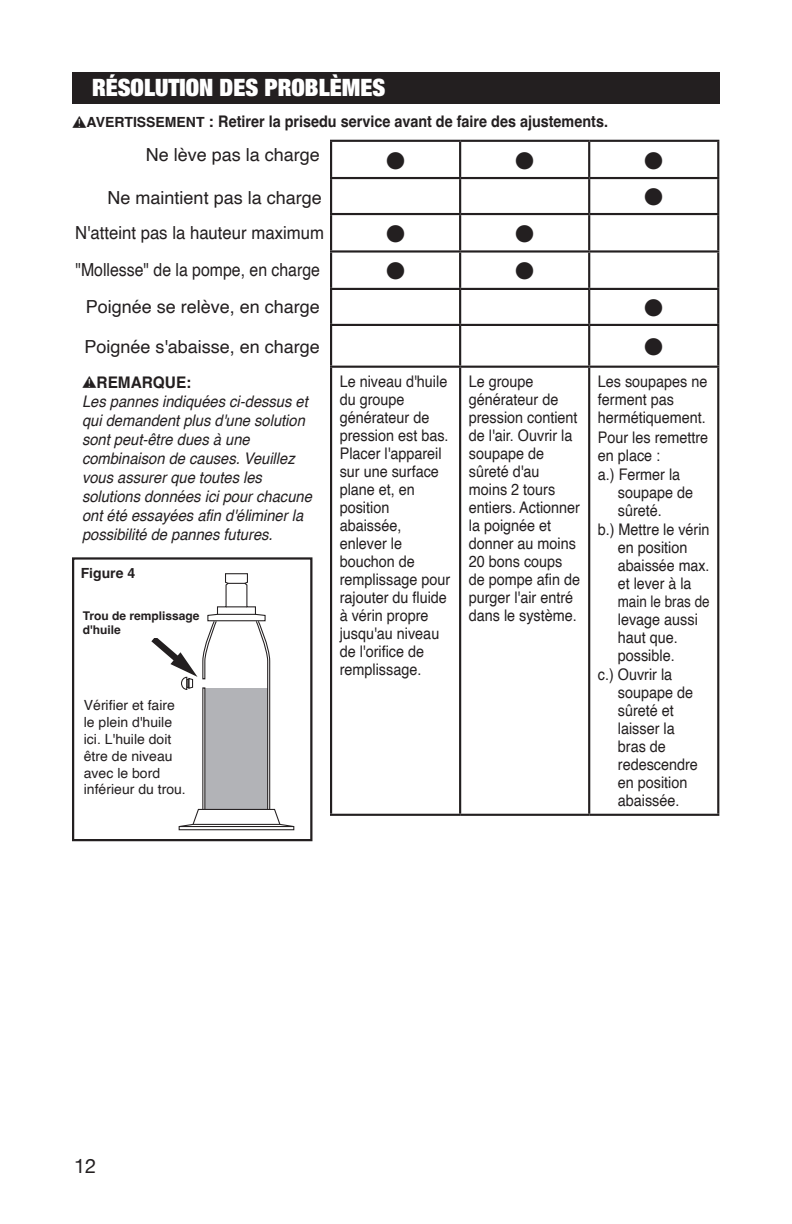
<style>
.page{position:relative;width:792px;height:1224px;background:#fff}
.page>*{position:absolute;margin:0;border:0;box-sizing:border-box;transform-origin:0 0}
.t1{font:900 condensed 24px "Helvetica Neue LT Std";color:#fff}
.t2{font:24px "Zapf Dingbats ITC";color:#231f20}
.t3{font:20px "Helvetica Neue";color:#231f20}
.t4{font:700 19.2px "Helvetica";color:#231f20;scale:.8 1}
.t5{font:18px "Helvetica";color:#231f20}
.t6{font:18px "Helvetica";color:#231f20;scale:.93 1}
.t7{font:18px "Helvetica";color:#231f20;scale:.88 1}
.t8{font:16px/18px "Helvetica";color:#231f20;scale:.9 1}
.t9{font:italic 16px/19px "Helvetica";color:#231f20;scale:.92 1}
.t10{font:700 16px "Helvetica";color:#231f20}
.t11{font:16px "Helvetica";color:#231f20;scale:.89 1}
.t12{font:16px "Helvetica";color:#231f20;scale:.84 1}
.t13{font:700 16px "Helvetica";color:#231f20;scale:.96 1}
.t14{font:15px/18px "Helvetica";color:#231f20;scale:.8 1}
.t15{font:14px/16.8px "Helvetica";color:#231f20}
.t16{font:700 14px "Helvetica";color:#231f20}
.t17{font:700 12px/14.4px "Helvetica";color:#231f20}
.s1{font-size:14px}
</style>
<div class="page">
<div style="left:72px;top:72px;width:648px;height:31px;background:#231f20"></div>
<hr style="left:330px;top:140px;width:130px;height:2px;background:#231f20">
<hr style="left:330px;top:142px;width:2px;height:35px;background:#231f20">
<hr style="left:460px;top:140px;width:129px;height:2px;background:#231f20">
<hr style="left:459px;top:142px;width:2px;height:35px;background:#231f20">
<hr style="left:589px;top:140px;width:130px;height:2px;background:#231f20">
<hr style="left:588px;top:142px;width:2px;height:35px;background:#231f20">
<hr style="left:717px;top:142px;width:2px;height:35px;background:#231f20">
<hr style="left:330px;top:177px;width:130px;height:2px;background:#231f20">
<hr style="left:330px;top:179px;width:2px;height:34px;background:#231f20">
<hr style="left:460px;top:177px;width:129px;height:2px;background:#231f20">
<hr style="left:459px;top:179px;width:2px;height:34px;background:#231f20">
<hr style="left:589px;top:177px;width:130px;height:2px;background:#231f20">
<hr style="left:588px;top:179px;width:2px;height:34px;background:#231f20">
<hr style="left:717px;top:179px;width:2px;height:34px;background:#231f20">
<hr style="left:330px;top:213px;width:130px;height:2px;background:#231f20">
<hr style="left:330px;top:215px;width:2px;height:35px;background:#231f20">
<hr style="left:460px;top:213px;width:129px;height:2px;background:#231f20">
<hr style="left:459px;top:215px;width:2px;height:35px;background:#231f20">
<hr style="left:589px;top:213px;width:130px;height:2px;background:#231f20">
<hr style="left:588px;top:215px;width:2px;height:35px;background:#231f20">
<hr style="left:717px;top:215px;width:2px;height:35px;background:#231f20">
<hr style="left:330px;top:250px;width:130px;height:3px;background:#231f20">
<hr style="left:330px;top:253px;width:2px;height:35px;background:#231f20">
<hr style="left:460px;top:250px;width:129px;height:3px;background:#231f20">
<hr style="left:459px;top:253px;width:2px;height:35px;background:#231f20">
<hr style="left:589px;top:250px;width:130px;height:3px;background:#231f20">
<hr style="left:588px;top:253px;width:2px;height:35px;background:#231f20">
<hr style="left:717px;top:253px;width:2px;height:35px;background:#231f20">
<hr style="left:330px;top:288px;width:130px;height:2px;background:#231f20">
<hr style="left:330px;top:290px;width:2px;height:34px;background:#231f20">
<hr style="left:460px;top:288px;width:129px;height:2px;background:#231f20">
<hr style="left:459px;top:290px;width:2px;height:34px;background:#231f20">
<hr style="left:589px;top:288px;width:130px;height:2px;background:#231f20">
<hr style="left:588px;top:290px;width:2px;height:34px;background:#231f20">
<hr style="left:717px;top:290px;width:2px;height:34px;background:#231f20">
<hr style="left:330px;top:324px;width:130px;height:2px;background:#231f20">
<hr style="left:330px;top:326px;width:2px;height:40px;background:#231f20">
<hr style="left:460px;top:324px;width:129px;height:2px;background:#231f20">
<hr style="left:459px;top:326px;width:2px;height:40px;background:#231f20">
<hr style="left:589px;top:324px;width:130px;height:2px;background:#231f20">
<hr style="left:588px;top:326px;width:2px;height:40px;background:#231f20">
<hr style="left:717px;top:326px;width:2px;height:40px;background:#231f20">
<hr style="left:330px;top:366px;width:130px;height:2px;background:#231f20">
<hr style="left:330px;top:368px;width:2px;height:446px;background:#231f20">
<hr style="left:460px;top:366px;width:129px;height:2px;background:#231f20">
<hr style="left:459px;top:368px;width:2px;height:446px;background:#231f20">
<hr style="left:589px;top:366px;width:130px;height:2px;background:#231f20">
<hr style="left:588px;top:368px;width:2px;height:446px;background:#231f20">
<hr style="left:717px;top:368px;width:2px;height:446px;background:#231f20">
<hr style="left:330px;top:814px;width:130px;height:2px;background:#231f20">
<hr style="left:460px;top:814px;width:129px;height:2px;background:#231f20">
<hr style="left:589px;top:814px;width:130px;height:2px;background:#231f20">
<svg style="left:151px;top:573px;width:144px;height:258px"></svg>
<div style="left:72px;top:557px;width:240px;height:284px;border:2px solid #231f20"></div>
<div style="left:83px;top:611px;width:119px;height:27px;background:#fff"></div>
<div style="left:84px;top:700px;width:103px;height:118px;background:#fff"></div>
<p class="t1" style="left:92px;top:72px;width:295px">RÉSOLUTION DES PROBLÈMES</p>
<p class="t10" style="left:87px;top:112px;width:523px"><span class="s1">AVERTISSEMENT</span> : Retirer la prisedu service avant de faire des ajustements.</p>
<p class="t5" style="left:146px;top:141px;width:176px">Ne lève pas la charge</p>
<p class="t5" style="left:108px;top:184px;width:216px">Ne maintient pas la charge</p>
<p class="t6" style="left:75px;top:219px;width:269px">N'atteint pas la hauteur maximum</p>
<p class="t7" style="left:75px;top:255px;width:279px">"Mollesse" de la pompe, en charge</p>
<p class="t5" style="left:86px;top:293px;width:236px">Poignée se relève, en charge</p>
<p class="t5" style="left:84px;top:333px;width:237px">Poignée s'abaisse, en charge</p>
<p class="t13" style="left:97px;top:372px;width:100px">REMARQUE:</p>
<p class="t9" style="left:82px;top:392px;width:251px">Les pannes indiquées ci-dessus et qui demandent plus d'une solution sont peut-être dues à une combinaison de causes. Veuillez vous assurer que toutes les solutions données ici pour chacune ont été essayées afin d'éliminer la possibilité de pannes futures.</p>
<p class="t16" style="left:81px;top:565px;width:56px">Figure 4</p>
<p class="t4" style="left:103px;top:611px;width:122px">Oil Filler Port</p>
<p class="t17" style="left:83px;top:610px;width:118px">Trou de remplissage d'huile</p>
<p class="t15" style="left:84px;top:698px;width:103px">Vérifier et faire le plein d'huile ici. L'huile doit être de niveau avec le bord inférieur du trou.</p>
<p class="t14" style="left:102px;top:706px;width:85px">Check &amp; fill oil here.<br>Oil must be level with bottom edge</p>
<p class="t2" style="left:386px;top:149px;width:20px">●</p>
<p class="t2" style="left:515px;top:149px;width:20px">●</p>
<p class="t2" style="left:644px;top:149px;width:20px">●</p>
<p class="t2" style="left:644px;top:186px;width:20px">●</p>
<p class="t2" style="left:386px;top:222px;width:20px">●</p>
<p class="t2" style="left:515px;top:222px;width:20px">●</p>
<p class="t2" style="left:386px;top:260px;width:20px">●</p>
<p class="t2" style="left:515px;top:260px;width:20px">●</p>
<p class="t2" style="left:644px;top:297px;width:20px">●</p>
<p class="t2" style="left:644px;top:335px;width:20px">●</p>
<p class="t8" style="left:340px;top:373px;width:124px">Le niveau d'huile du groupe générateur de pression est bas.<br>Placer l'appareil sur une surface plane et, en position abaissée, enlever le bouchon de remplissage pour rajouter du fluide à vérin propre jusqu'au niveau de l'orifice de remplissage.</p>
<p class="t8" style="left:469px;top:373px;width:125px">Le groupe générateur de pression contient de l'air. Ouvrir la soupape de sûreté d'au moins 2 tours entiers. Actionner la poignée et donner au moins<br>20 bons coups de pompe afin de purger l'air entré dans le système.</p>
<p class="t8" style="left:598px;top:373px;width:123px">Les soupapes ne ferment pas hermétiquement.</p>
<p class="t8" style="left:598px;top:428px;width:124px">Pour les remettre en place :</p>
<p class="t8" style="left:598px;top:466px;width:93px">a.) Fermer la</p>
<p class="t8" style="left:618px;top:484px;width:85px">soupape de</p>
<p class="t8" style="left:618px;top:502px;width:50px">sûreté.</p>
<p class="t8" style="left:598px;top:521px;width:126px">b.) Mettre le vérin</p>
<p class="t8" style="left:618px;top:539px;width:79px">en position</p>
<p class="t11" style="left:618px;top:553px;width:105px">abaissée max.</p>
<p class="t11" style="left:618px;top:571px;width:84px">et lever à la</p>
<p class="t12" style="left:618px;top:589px;width:111px">main le bras de</p>
<p class="t8" style="left:618px;top:611px;width:90px">levage aussi</p>
<p class="t8" style="left:618px;top:629px;width:68px">haut que.</p>
<p class="t8" style="left:618px;top:647px;width:65px">possible.</p>
<p class="t8" style="left:598px;top:666px;width:84px">c.) Ouvrir la</p>
<p class="t8" style="left:618px;top:684px;width:85px">soupape de</p>
<p class="t8" style="left:618px;top:702px;width:64px">sûreté et</p>
<p class="t8" style="left:618px;top:720px;width:65px">laisser la</p>
<p class="t8" style="left:618px;top:738px;width:55px">bras de</p>
<p class="t8" style="left:618px;top:756px;width:90px">redescendre</p>
<p class="t8" style="left:618px;top:774px;width:79px">en position</p>
<p class="t8" style="left:618px;top:792px;width:70px">abaissée.</p>
<p class="t3" style="left:74px;top:1152px;width:24px">12</p>
</div>
